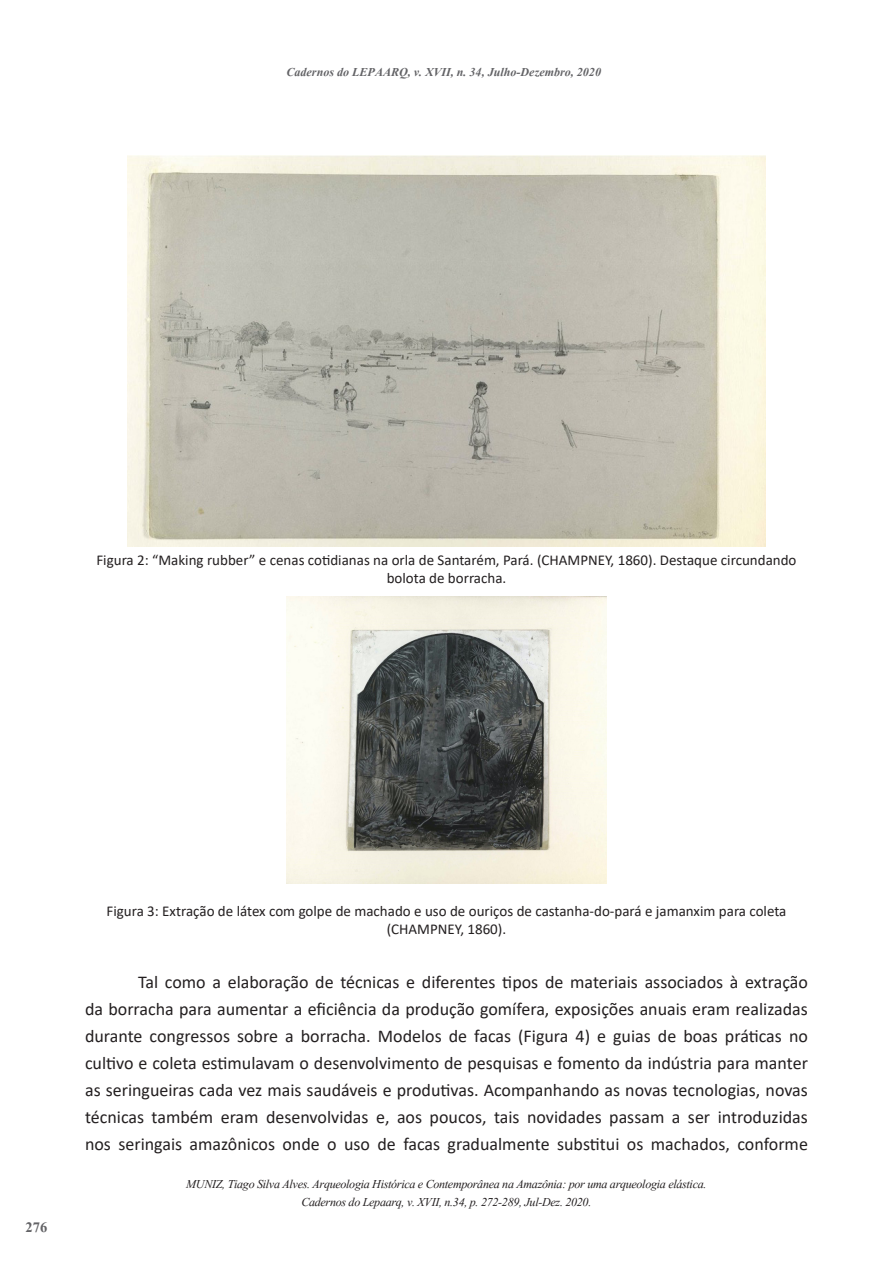
<style>
.page{position:relative;width:893px;height:1263px;background:#fff}
.page>*{position:absolute;margin:0;border:0;box-sizing:border-box;transform-origin:0 0}
.t1{font:18px/27px "Calibri";color:#231f20;text-align:justify}
.t2{font:700 18px "Aparajita";color:#636366}
.t3{font:15px/18px "Calibri";color:#231f20;text-align:center}
.t4{font:italic 15px/18px "Aparajita";letter-spacing:-.02em;color:#231f20;text-align:center}
.t5{font:italic 700 15px "Aparajita";color:#636366}
</style>
<div class="page">
<img style="left:128px;top:156px;width:637px;height:391px">
<img style="left:287px;top:596px;width:319px;height:287px">
<p class="t5" style="left:286px;top:65px;width:316px">Cadernos do LEPAARQ, v. XVII, n. 34, Julho-Dezembro, 2020</p>
<p class="t3" style="left:96px;top:550px;width:702px">Figura 2: “Making rubber” e cenas cotidianas na orla de Santarém, Pará. (CHAMPNEY, 1860). Destaque circundando bolota de borracha.</p>
<p class="t2" style="left:26px;top:1219px;width:23px">276</p>
<p class="t3" style="left:106px;top:901px;width:681px">Figura 3: Extração de látex com golpe de machado e uso de ouriços de castanha-do-pará e jamanxim para coleta (CHAMPNEY, 1860).</p>
<p class="t1" style="left:85px;top:968px;width:724px;text-indent:53px">Tal como a elaboração de técnicas e diferentes tipos de materiais associados à extração da borracha para aumentar a eficiência da produção gomífera, exposições anuais eram realizadas durante congressos sobre a borracha. Modelos de facas (Figura 4) e guias de boas práticas no cultivo e coleta estimulavam o desenvolvimento de pesquisas e fomento da indústria para manter as seringueiras cada vez mais saudáveis e produtivas. Acompanhando as novas tecnologias, novas técnicas também eram desenvolvidas e, aos poucos, tais novidades passam a ser introduzidas nos seringais amazônicos onde o uso de facas gradualmente substitui os machados, conforme</p>
<p class="t4" style="left:186px;top:1176px;width:522px">MUNIZ, Tiago Silva Alves. Arqueologia Histórica e Contemporânea na Amazônia: por uma arqueologia elástica.<br>Cadernos do Lepaarq, v. XVII, n.34, p. 272-289, Jul-Dez. 2020.</p>
</div>
